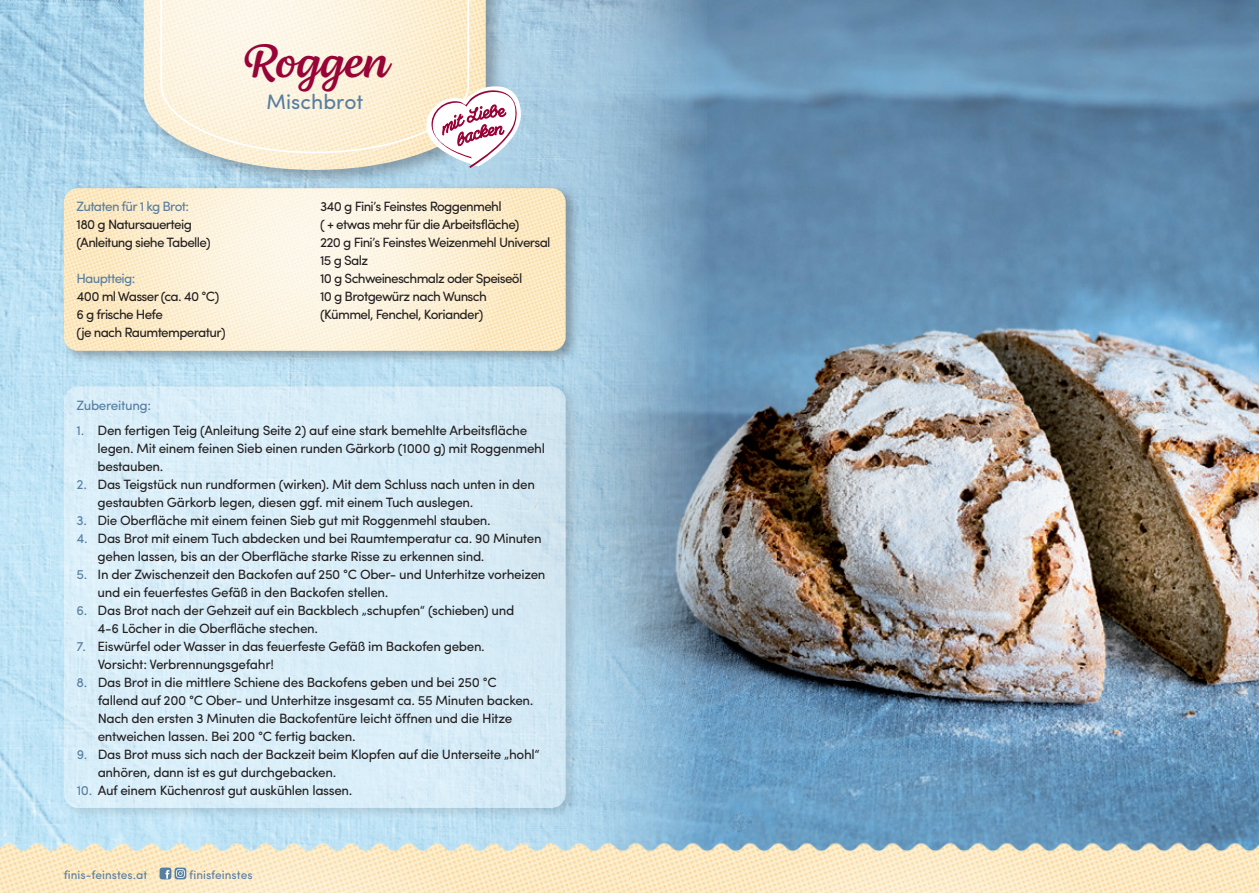
<style>
.page{position:relative;width:1259px;height:893px;background:#fff}
.page>*{position:absolute;margin:0;border:0;box-sizing:border-box;transform-origin:0 0}
.t1{font:48px "Lemongrass Script";color:#990438}
.t2{font:21px "Sofia Pro";color:#587ea0}
.t3{font:13.5px/18px "Sofia Pro";letter-spacing:-.025em;color:#231f20}
.t4{font:13.5px/18px "Sofia Pro";letter-spacing:-.05em;color:#231f20}
.t5{font:13.5px "Sofia Pro";letter-spacing:-.05em;color:#587ea0}
.t6{font:13.5px "Sofia Pro";letter-spacing:-.025em;color:#587ea0}
.t7{font:12px "Sofia Pro";color:#587ea0}
.s1{color:#587ea0}
</style>
<div class="page">
<img style="left:706px;top:0;width:553px;height:829px">
<img style="left:0;top:0;width:706px;height:829px">
<div style="left:138px;top:0;width:368px;height:189px;background:#231f20;opacity:.35"></div>
<img style="left:144px;top:0;width:342px;height:170px">
<svg style="left:159px;top:0;width:311px;height:154px;background:#faf1db"></svg>
<img style="left:0;top:829px;width:1259px;height:64px">
<svg style="left:160px;top:867px;width:26px;height:12px"></svg>
<svg style="left:421px;top:86px;width:101px;height:82px"></svg>
<div style="left:60px;top:381px;width:520px;height:440px;background:#231f20;opacity:.35"></div>
<div style="left:64px;top:386px;width:502px;height:422px;background:#d8eef8;border-radius:14px"></div>
<div style="left:60px;top:183px;width:520px;height:181px;background:#231f20;opacity:.35"></div>
<img style="left:64px;top:188px;width:502px;height:163px">
<h1 class="t1" style="left:241px;top:32px;width:149px">Roggen</h1>
<h2 class="t2" style="left:267px;top:86px;width:98px">Mischbrot</h2>
<p class="t5" style="left:77px;top:196px;width:114px">Zutaten für 1 kg Brot:</p>
<p class="t4" style="left:77px;top:214px;width:135px">180 g Natursauerteig (Anleitung siehe Tabelle)</p>
<p class="t5" style="left:77px;top:268px;width:60px">Hauptteig:</p>
<p class="t4" style="left:77px;top:286px;width:151px">400 ml Wasser (ca. 40 °C)<br>6 g frische Hefe<br>(je nach Raumtemperatur)</p>
<p class="t4" style="left:320px;top:196px;width:232px">340 g Fini’s Feinstes Roggenmehl<br>( + etwas mehr für die Arbeitsfläche)<br>220 g Fini’s Feinstes Weizenmehl Universal<br>15 g Salz<br>10 g Schweineschmalz oder Speiseöl<br>10 g Brotgewürz nach Wunsch<br>(Kümmel, Fenchel, Koriander)</p>
<p class="t6" style="left:77px;top:395px;width:76px">Zubereitung:</p>
<p class="t3" style="left:98px;top:420px;width:449px;text-indent:-21px"><span class="s1">1.</span> Den fertigen Teig (Anleitung Seite 2) auf eine stark bemehlte Arbeitsfläche legen. Mit einem feinen Sieb einen runden Gärkorb (1000 g) mit Roggenmehl bestauben.</p>
<p class="t3" style="left:98px;top:474px;width:439px;text-indent:-21px"><span class="s1">2.</span> Das Teigstück nun rundformen (wirken). Mit dem Schluss nach unten in den gestaubten Gärkorb legen, diesen ggf. mit einem Tuch auslegen.</p>
<p class="t3" style="left:77px;top:510px;width:416px"><span class="s1">3.</span> Die Oberfläche mit einem feinen Sieb gut mit Roggenmehl stauben.</p>
<p class="t3" style="left:98px;top:528px;width:445px;text-indent:-21px"><span class="s1">4.</span> Das Brot mit einem Tuch abdecken und bei Raumtemperatur ca. 90 Minuten gehen lassen, bis an der Oberfläche starke Risse zu erkennen sind.</p>
<p class="t3" style="left:98px;top:564px;width:449px;text-indent:-21px"><span class="s1">5.</span> In der Zwischenzeit den Backofen auf 250 °C Ober- und Unterhitze vorheizen und ein feuerfestes Gefäß in den Backofen stellen.</p>
<p class="t3" style="left:98px;top:600px;width:418px;text-indent:-21px"><span class="s1">6.</span> Das Brot nach der Gehzeit auf ein Backblech „schupfen“ (schieben) und<br>4-6 Löcher in die Oberfläche stechen.</p>
<p class="t3" style="left:98px;top:636px;width:389px;text-indent:-21px"><span class="s1">7.</span> Eiswürfel oder Wasser in das feuerfeste Gefäß im Backofen geben.<br>Vorsicht: Verbrennungsgefahr!</p>
<p class="t3" style="left:98px;top:672px;width:437px;text-indent:-21px"><span class="s1">8.</span> Das Brot in die mittlere Schiene des Backofens geben und bei 250 °C fallend auf 200 °C Ober- und Unterhitze insgesamt ca. 55 Minuten backen.<br>Nach den ersten 3 Minuten die Backofentüre leicht öffnen und die Hitze entweichen lassen. Bei 200 °C fertig backen.</p>
<p class="t3" style="left:98px;top:744px;width:443px;text-indent:-21px"><span class="s1">9.</span> Das Brot muss sich nach der Backzeit beim Klopfen auf die Unterseite „hohl“ anhören, dann ist es gut durchgebacken.</p>
<p class="t3" style="left:77px;top:780px;width:277px"><span class="s1">10.</span> Auf einem Küchenrost gut auskühlen lassen.</p>
<p class="t7" style="left:64px;top:866px;width:85px">finis-feinstes.at</p>
<p class="t7" style="left:189px;top:866px;width:65px">finisfeinstes</p>
</div>
